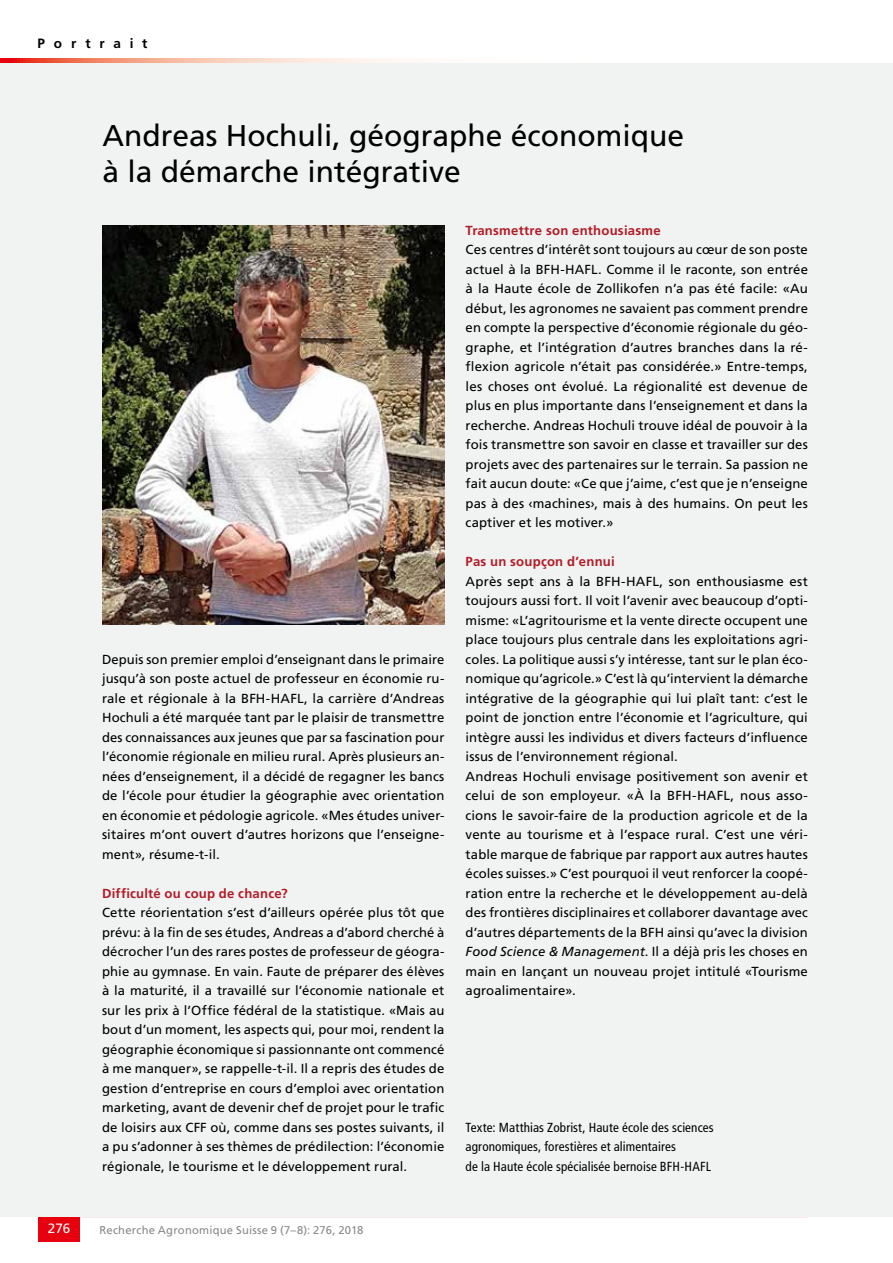
<style>
.page{position:relative;width:893px;height:1263px;background:#fff}
.page>*{position:absolute;margin:0;border:0;box-sizing:border-box;transform-origin:0 0}
.t1{font:30px/36px "Frutiger LT Std";color:#000}
.t2{font:700 13.5px "Frutiger LT Std";letter-spacing:.655em;color:#000}
.t3{font:13.5px "Frutiger LT Std";color:#fff}
.t4{font:13.2px/19.5px "Frutiger LT Std";letter-spacing:.01em;color:#000;text-align:justify}
.t5{font:condensed 13.2px/19.5px "Frutiger LT Std";letter-spacing:.01em;color:#000}
.t6{font:700 13.2px "Frutiger LT Std";letter-spacing:.015em;color:#b21c27}
.t7{font:11.25px "Frutiger LT Std";letter-spacing:.02em;color:#878988}
.s1{font-style:italic}
</style>
<div class="page">
<hr style="left:38px;top:1216px;width:770px;height:1px;background:#e7000e">
<div style="left:38px;top:1216px;width:42px;height:26px;background:#e7000e"></div>
<svg style="left:0;top:58px;width:403px;height:5px;background:#f6b09e"></svg>
<div style="left:0;top:63px;width:893px;height:1153px;background:#f1f2f2"></div>
<img style="left:102px;top:225px;width:342px;height:400px">
<p class="t2" style="left:38px;top:36px;width:111px">Portrait</p>
<h1 class="t1" style="left:102px;top:118px;width:583px">Andreas Hochuli, géographe économique à la démarche intégrative</h1>
<p class="t4" style="left:102px;top:649px;width:344px">Depuis son premier emploi d’enseignant dans le primaire jusqu’à son poste actuel de professeur en économie ru&shy;rale et régionale à la BFH-HAFL, la carrière d’Andreas Hochuli a été marquée tant par le plaisir de transmettre des connaissances aux jeunes que par sa fascination pour l’économie régionale en milieu rural. Après plusieurs an&shy;nées d’enseignement, il a décidé de regagner les bancs de l’école pour étudier la géographie avec orientation en économie et pédologie agricole. «Mes études univer&shy;sitaires m’ont ouvert d’autres horizons que l’enseigne&shy;ment», résume-t-il.</p>
<p class="t6" style="left:102px;top:885px;width:187px">Difficulté ou coup de chance?</p>
<p class="t4" style="left:102px;top:903px;width:344px">Cette réorientation s’est d’ailleurs opérée plus tôt que prévu: à la fin de ses études, Andreas a d’abord cherché à décrocher l’un des rares postes de professeur de géogra&shy;phie au gymnase. En vain. Faute de préparer des élèves à la maturité, il a travaillé sur l’économie nationale et sur les prix à l’Office fédéral de la statistique. «Mais au bout d’un moment, les aspects qui, pour moi, rendent la géographie économique si passionnante ont commencé à me manquer», se rappelle-t-il. Il a repris des études de gestion d’entreprise en cours d’emploi avec orientation marketing, avant de devenir chef de projet pour le trafic de loisirs aux CFF où, comme dans ses postes suivants, il a pu s’adonner à ses thèmes de prédilection: l’économie régionale, le tourisme et le développement rural.</p>
<p class="t3" style="left:48px;top:1221px;width:24px">276</p>
<p class="t7" style="left:99px;top:1223px;width:265px">Recherche Agronomique Suisse 9 (7–8): 276, 2018</p>
<p class="t6" style="left:466px;top:222px;width:197px">Transmettre son enthousiasme</p>
<p class="t4" style="left:466px;top:240px;width:344px">Ces centres d’intérêt sont toujours au cœur de son poste actuel à la BFH-HAFL. Comme il le raconte, son entrée à la Haute école de Zollikofen n’a pas été facile: «Au début, les agronomes ne savaient pas comment prendre en compte la perspective d’économie régionale du géo&shy;graphe, et l’intégration d’autres branches dans la ré&shy;flexion agricole n’était pas considérée.» Entre-temps, les choses ont évolué. La régionalité est devenue de plus en plus importante dans l’enseignement et dans la recherche. Andreas Hochuli trouve idéal de pouvoir à la fois transmettre son savoir en classe et travailler sur des projets avec des partenaires sur le terrain. Sa passion ne fait aucun doute: «Ce que j’aime, c’est que je n’enseigne pas à des ‹machines›, mais à des humains. On peut les captiver et les motiver.»</p>
<p class="t6" style="left:466px;top:554px;width:151px">Pas un soupçon d’ennui</p>
<p class="t4" style="left:466px;top:571px;width:344px;text-align:left">Après sept ans à la BFH-HAFL, son enthousiasme est toujours aussi fort. Il voit l’avenir avec beaucoup d’opti&shy;misme: «L’agritourisme et la vente directe occupent une place toujours plus centrale dans les exploitations agri&shy;coles. La politique aussi s’y intéresse, tant sur le plan éco&shy;nomique qu’agricole.» C’est là qu’intervient la démarche intégrative de la géographie qui lui plaît tant: c’est le point de jonction entre l’économie et l’agriculture, qui intègre aussi les individus et divers facteurs d’influence issus de l’environnement régional.<br>Andreas Hochuli envisage positivement son avenir et celui de son employeur. «À la BFH-HAFL, nous asso&shy;cions le savoir-faire de la production agricole et de la vente au tourisme et à l’espace rural. C’est une véri&shy;table marque de fabrique par rapport aux autres hautes écoles suisses.» C’est pourquoi il veut renforcer la coopé&shy;ration entre la recherche et le développement au-delà des frontières disciplinaires et collaborer davantage avec d’autres départements de la BFH ainsi qu’avec la division <span class="s1">Food Science &amp; Management</span>. Il a déjà pris les choses en main en lançant un nouveau projet intitulé «Tourisme agroalimentaire».</p>
<p class="t5" style="left:466px;top:1117px;width:250px">Texte: Matthias Zobrist, Haute école des sciences agronomiques, forestières et alimentaires<br>de la Haute école spécialisée bernoise BFH-HAFL</p>
</div>
